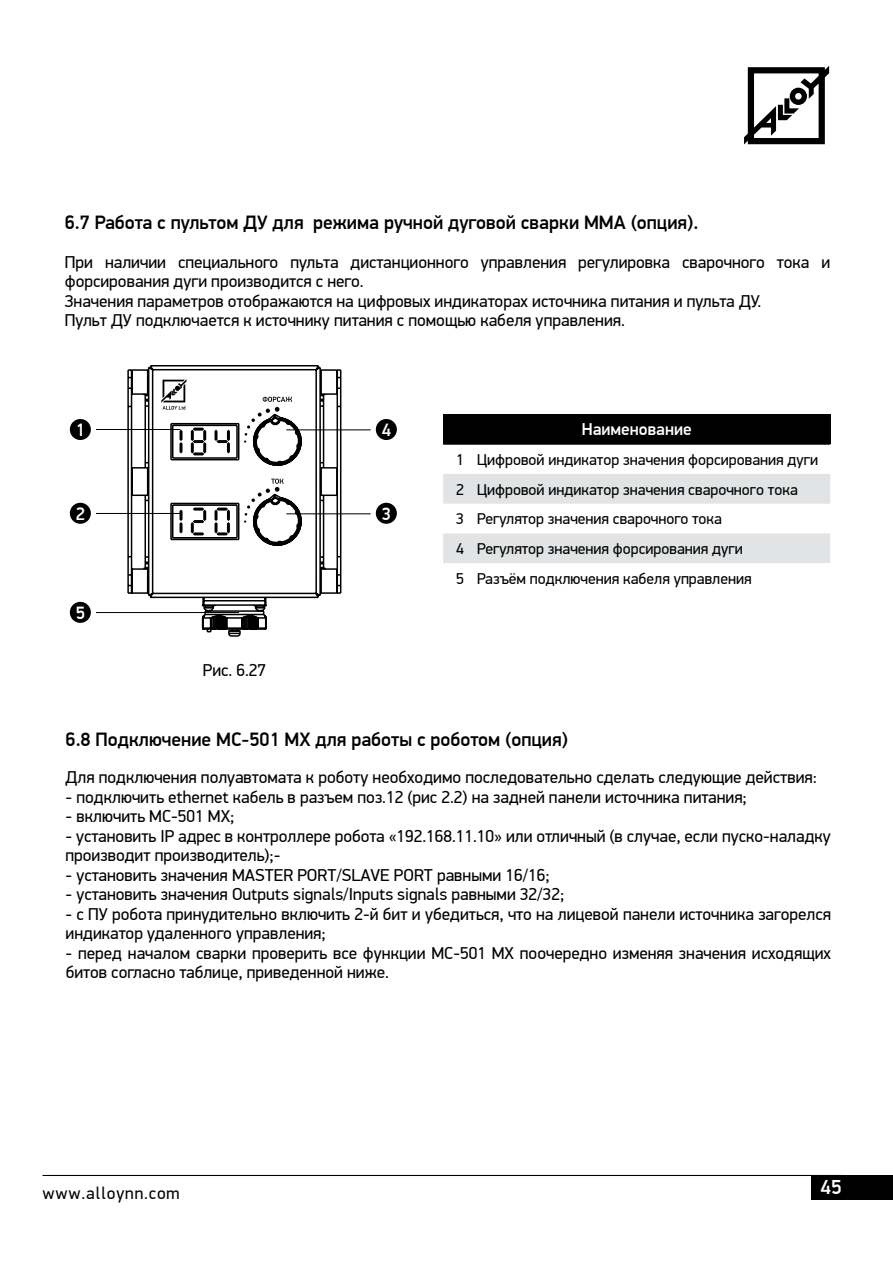
<style>
.page{position:relative;width:893px;height:1263px;background:#fff}
.page>*{position:absolute;margin:0;border:0;box-sizing:border-box;transform-origin:0 0}
.t1{font:500 20.4px "PF Din Display Pro";color:#fff}
.t2{font:500 19.5px "PF Din Display Pro";color:#000}
.t3{font:500 18px "PF Din Display Pro";color:#fff}
.t4{font:17.25px/19.5px "PF Din Display Pro";color:#000}
.t5{font:17.25px "PF Din Display Pro";letter-spacing:.05em;color:#000}
.t6{font:500 17.25px "PF Din Display Pro";color:#fff}
.t7{font:15.75px/29.7px "PF Din Display Pro";color:#000}
</style>
<div class="page">
<svg style="left:744px;top:66px;width:85px;height:79px"></svg>
<div style="left:811px;top:1175px;width:82px;height:24px;background:#000"></div>
<hr style="left:43px;top:1175px;width:799px;height:1px;background:#000">
<div style="left:443px;top:414px;width:387px;height:30px;background:#000"></div>
<div style="left:443px;top:474px;width:387px;height:30px;background:#e1e3e4"></div>
<div style="left:443px;top:533px;width:387px;height:30px;background:#e1e3e4"></div>
<hr style="left:443px;top:444px;width:34px;height:1px;background:#000">
<hr style="left:477px;top:444px;width:353px;height:1px;background:#000">
<hr style="left:96px;top:429px;width:84px;height:1px;background:#000">
<hr style="left:286px;top:430px;width:85px;height:1px;background:#000">
<hr style="left:286px;top:514px;width:85px;height:1px;background:#000">
<hr style="left:96px;top:513px;width:84px;height:1px;background:#000">
<hr style="left:96px;top:612px;width:143px;height:1px;background:#000">
<svg style="left:127px;top:365px;width:215px;height:249px"></svg>
<svg style="left:143px;top:369px;width:196px;height:266px"></svg>
<svg style="left:161px;top:379px;width:26px;height:30px"></svg>
<svg style="left:256px;top:575px;width:50px;height:9px"></svg>
<svg style="left:244px;top:479px;width:59px;height:67px"></svg>
<svg style="left:244px;top:397px;width:59px;height:69px"></svg>
<svg style="left:202px;top:411px;width:5px;height:6px"></svg>
<svg style="left:202px;top:491px;width:5px;height:6px"></svg>
<svg style="left:191px;top:508px;width:15px;height:27px"></svg>
<svg style="left:180px;top:510px;width:2px;height:23px"></svg>
<svg style="left:215px;top:508px;width:15px;height:27px"></svg>
<svg style="left:191px;top:428px;width:15px;height:27px"></svg>
<svg style="left:180px;top:430px;width:3px;height:23px"></svg>
<svg style="left:215px;top:430px;width:15px;height:23px"></svg>
<div style="left:70px;top:419px;width:21px;height:21px;background:#000;border-radius:50%"></div>
<div style="left:376px;top:419px;width:21px;height:21px;background:#000;border-radius:50%"></div>
<div style="left:70px;top:503px;width:21px;height:21px;background:#000;border-radius:50%"></div>
<div style="left:70px;top:602px;width:21px;height:21px;background:#000;border-radius:50%"></div>
<div style="left:376px;top:503px;width:21px;height:21px;background:#000;border-radius:50%"></div>
<p class="t2" style="left:65px;top:210px;width:635px">6.7 Работа с пультом ДУ для режима ручной дуговой сварки ММА (опция).</p>
<p class="t4" style="left:65px;top:252px;width:767px">При наличии специального пульта дистанционного управления регулировка сварочного тока и форсирования дуги производится с него.<br>Значения параметров отображаются на цифровых индикаторах источника питания и пульта ДУ.<br>Пульт ДУ подключается к источнику питания с помощью кабеля управления.</p>
<p class="t3" style="left:76px;top:419px;width:11px">1</p>
<p class="t3" style="left:382px;top:419px;width:11px">4</p>
<p class="t3" style="left:76px;top:503px;width:11px">2</p>
<p class="t3" style="left:76px;top:602px;width:11px">5</p>
<p class="t4" style="left:203px;top:660px;width:65px">Рис. 6.27</p>
<p class="t3" style="left:382px;top:503px;width:11px">3</p>
<p class="t6" style="left:582px;top:419px;width:111px">Наименование</p>
<p class="t7" style="left:456px;top:445px;width:364px">1 Цифровой индикатор значения форсирования дуги 2 Цифровой индикатор значения сварочного тока<br>3 Регулятор значения сварочного тока<br>4 Регулятор значения форсирования дуги<br>5 Разъём подключения кабеля управления</p>
<p class="t2" style="left:66px;top:728px;width:504px">6.8 Подключение МС-501 МХ для работы с роботом (опция)</p>
<p class="t4" style="left:66px;top:768px;width:753px">Для подключения полуавтомата к роботу необходимо последовательно сделать следующие действия:</p>
<p class="t4" style="left:66px;top:787px;width:683px">- подключить ethernet кабель в разъем поз.12 (рис 2.2) на задней панели источника питания;</p>
<p class="t4" style="left:66px;top:807px;width:170px">- включить МС-501 МХ;</p>
<p class="t4" style="left:66px;top:826px;width:767px">- установить IP адрес в контроллере робота «192.168.11.10» или отличный (в случае, если пуско-наладку производит производитель);-</p>
<p class="t4" style="left:66px;top:865px;width:486px">- установить значения MASTER PORT/SLAVE PORT равными 16/16;</p>
<p class="t4" style="left:66px;top:885px;width:500px">- установить значения Outputs signals/Inputs signals равными 32/32;</p>
<p class="t4" style="left:66px;top:904px;width:767px">- с ПУ робота принудительно включить 2-й бит и убедиться, что на лицевой панели источника загорелся индикатор удаленного управления;</p>
<p class="t4" style="left:66px;top:943px;width:767px">- перед началом сварки проверить все функции МС-501 МХ поочередно изменяя значения исходящих битов согласно таблице, приведенной ниже.</p>
<p class="t5" style="left:43px;top:1183px;width:139px">www.alloynn.com</p>
<p class="t1" style="left:820px;top:1175px;width:23px">45</p>
</div>
